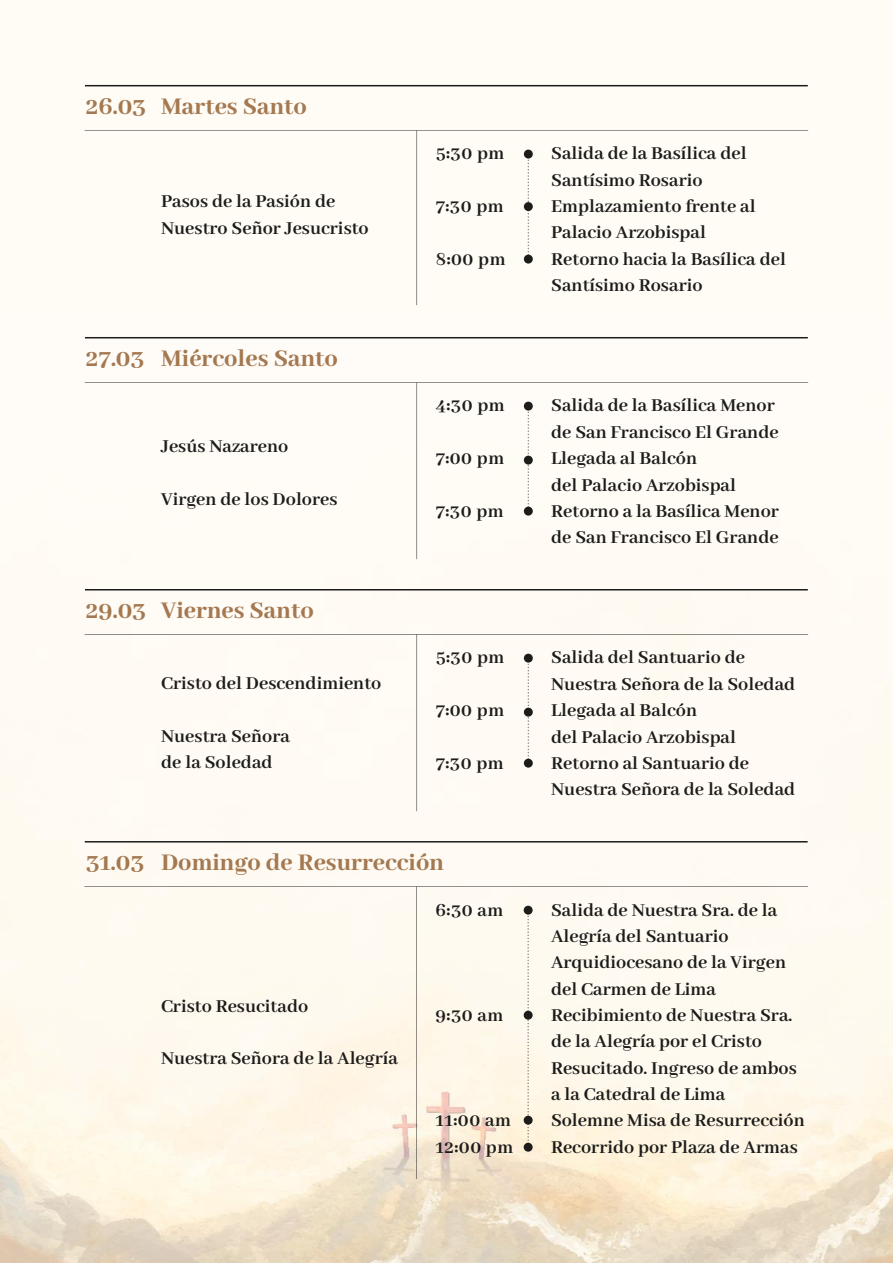
<style>
.page{position:relative;width:893px;height:1263px;background:#fff}
.page>*{position:absolute;margin:0;border:0;box-sizing:border-box;transform-origin:0 0}
.t1{font:800 26.4px "Abhaya Libre";color:#a47951}
.t2{font:700 20.1px/26.4px "Abhaya Libre";color:#1c1c1b}
.t3{font:700 20.1px/26.4px "Abhaya Libre";letter-spacing:.025em;color:#1c1c1b}
.s1{font-weight:800}
</style>
<div class="page">
<hr style="left:85px;top:85px;width:723px;height:1px;background:#1c1c1b">
<hr style="left:416px;top:130px;width:1px;height:175px;background:#1c1c1b">
<hr style="left:85px;top:130px;width:723px;height:1px;background:#1c1c1b">
<div style="left:524px;top:150px;width:9px;height:9px;background:#1c1c1b;border-radius:50%"></div>
<div style="left:524px;top:202px;width:9px;height:9px;background:#1c1c1b;border-radius:50%"></div>
<div style="left:524px;top:255px;width:9px;height:9px;background:#1c1c1b;border-radius:50%"></div>
<svg style="left:528px;top:158px;width:1px;height:97px"></svg>
<hr style="left:85px;top:337px;width:723px;height:1px;background:#1c1c1b">
<hr style="left:416px;top:382px;width:1px;height:177px;background:#1c1c1b">
<hr style="left:85px;top:382px;width:723px;height:1px;background:#1c1c1b">
<div style="left:524px;top:402px;width:9px;height:9px;background:#1c1c1b;border-radius:50%"></div>
<div style="left:524px;top:456px;width:9px;height:9px;background:#1c1c1b;border-radius:50%"></div>
<div style="left:524px;top:507px;width:9px;height:9px;background:#1c1c1b;border-radius:50%"></div>
<svg style="left:528px;top:410px;width:1px;height:97px"></svg>
<hr style="left:85px;top:589px;width:723px;height:1px;background:#1c1c1b">
<hr style="left:416px;top:634px;width:1px;height:177px;background:#1c1c1b">
<hr style="left:85px;top:634px;width:723px;height:1px;background:#1c1c1b">
<div style="left:524px;top:654px;width:9px;height:9px;background:#1c1c1b;border-radius:50%"></div>
<div style="left:524px;top:708px;width:9px;height:9px;background:#1c1c1b;border-radius:50%"></div>
<div style="left:524px;top:759px;width:9px;height:9px;background:#1c1c1b;border-radius:50%"></div>
<svg style="left:528px;top:662px;width:1px;height:97px"></svg>
<hr style="left:85px;top:841px;width:723px;height:1px;background:#1c1c1b">
<hr style="left:416px;top:886px;width:1px;height:292px;background:#1c1c1b">
<hr style="left:84px;top:886px;width:724px;height:1px;background:#1c1c1b">
<div style="left:524px;top:906px;width:9px;height:9px;background:#1c1c1b;border-radius:50%"></div>
<div style="left:524px;top:1011px;width:9px;height:9px;background:#1c1c1b;border-radius:50%"></div>
<div style="left:524px;top:1116px;width:9px;height:9px;background:#1c1c1b;border-radius:50%"></div>
<div style="left:524px;top:1143px;width:9px;height:9px;background:#1c1c1b;border-radius:50%"></div>
<svg style="left:527px;top:914px;width:2px;height:229px"></svg>
<h1 class="t1" style="left:86px;top:92px;width:223px">26.03 Martes Santo</h1>
<p class="t2" style="left:161px;top:189px;width:209px">Pasos de la Pasión de<br>Nuestro Señor Jesucristo</p>
<h1 class="t1" style="left:86px;top:344px;width:253px">27.03 Miércoles Santo</h1>
<p class="t2" style="left:161px;top:434px;width:129px">Jesús Nazareno</p>
<p class="t2" style="left:161px;top:486px;width:178px">Virgen de los Dolores</p>
<h1 class="t1" style="left:86px;top:596px;width:229px">29.03 Viernes Santo</h1>
<p class="t2" style="left:161px;top:671px;width:222px">Cristo del Descendimiento</p>
<p class="t2" style="left:161px;top:723px;width:130px">Nuestra Señora de la Soledad</p>
<p class="t2" style="left:436px;top:141px;width:70px">5<span class="s1">:</span>30 pm</p>
<p class="t2" style="left:436px;top:194px;width:70px">7<span class="s1">:</span>30 pm</p>
<p class="t2" style="left:436px;top:247px;width:71px">8<span class="s1">:</span>00 pm</p>
<p class="t2" style="left:436px;top:393px;width:70px">4<span class="s1">:</span>30 pm</p>
<p class="t2" style="left:436px;top:446px;width:70px">7<span class="s1">:</span>00 pm</p>
<p class="t2" style="left:436px;top:499px;width:70px">7<span class="s1">:</span>30 pm</p>
<p class="t2" style="left:436px;top:645px;width:70px">5<span class="s1">:</span>30 pm</p>
<p class="t2" style="left:436px;top:698px;width:70px">7<span class="s1">:</span>00 pm</p>
<p class="t2" style="left:436px;top:751px;width:70px">7<span class="s1">:</span>30 pm</p>
<h1 class="t1" style="left:86px;top:848px;width:360px">31.03 Domingo de Resurrección</h1>
<p class="t2" style="left:161px;top:993px;width:149px">Cristo Resucitado</p>
<p class="t2" style="left:161px;top:1046px;width:238px">Nuestra Señora de la Alegría</p>
<p class="t2" style="left:436px;top:897px;width:69px">6<span class="s1">:</span>30 am</p>
<p class="t2" style="left:435px;top:1003px;width:69px">9<span class="s1">:</span>30 am</p>
<p class="t3" style="left:435px;top:1108px;width:79px">11<span class="s1">:</span>00 am<br>12<span class="s1">:</span>00 pm</p>
<p class="t2" style="left:551px;top:141px;width:236px">Salida de la Basílica del<br>Santísimo Rosario<br>Emplazamiento frente al<br>Palacio Arzobispal<br>Retorno hacia la Basílica del<br>Santísimo Rosario</p>
<p class="t2" style="left:551px;top:393px;width:229px">Salida de la Basílica Menor de San Francisco El Grande<br>Llegada al Balcón<br>del Palacio Arzobispal<br>Retorno a la Basílica Menor de San Francisco El Grande</p>
<p class="t2" style="left:551px;top:645px;width:246px">Salida del Santuario de<br>Nuestra Señora de la Soledad<br>Llegada al Balcón<br>del Palacio Arzobispal<br>Retorno al Santuario de<br>Nuestra Señora de la Soledad</p>
<p class="t2" style="left:551px;top:897px;width:255px">Salida de Nuestra Sra. de la<br>Alegría del Santuario<br>Arquidiocesano de la Virgen del Carmen de Lima<br>Recibimiento de Nuestra Sra. de la Alegría por el Cristo<br>Resucitado. Ingreso de ambos a la Catedral de Lima<br>Solemne Misa de Resurrección<br>Recorrido por Plaza de Armas</p>
</div>
